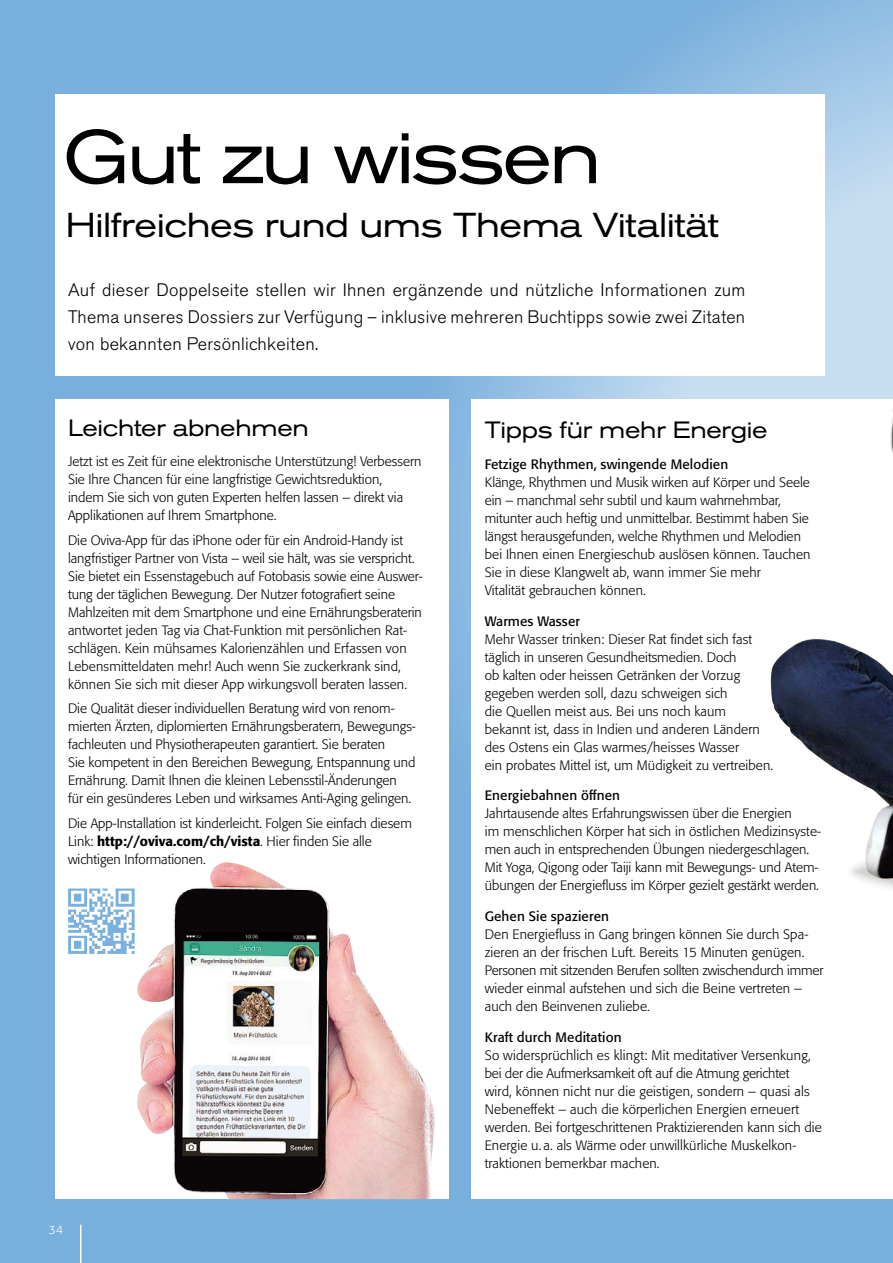
<style>
.page{position:relative;width:893px;height:1263px;background:#78afdd}
.page>*{position:absolute;margin:0;border:0;box-sizing:border-box;transform-origin:0 0}
.t1{font:expanded 74.85px "Akzidenz Grotesk Pro";letter-spacing:-.04em;color:#000;scale:.96 1}
.t2{font:expanded 34.35px "Akzidenz Grotesk Pro";letter-spacing:-.015em;color:#000;scale:.96 1}
.t3{font:expanded 23.4px "Akzidenz Grotesk Pro";letter-spacing:-.015em;color:#000;scale:.96 1}
.t4{font:300 18px/27px "Akzidenz Grotesk Pro";letter-spacing:.015em;color:#000;text-align:justify}
.t5{font:300 13.5px/18px "Formata Pro";color:#000}
.t6{font:13.5px "Formata Pro";letter-spacing:.01em;color:#000}
.t7{font:300 12px "Formata Pro";color:#fff}
.s1{font-weight:500}
</style>
<div class="page">
<hr style="left:80px;top:1225px;width:2px;height:38px;background:#fff">
<svg style="left:407px;top:0;width:486px;height:723px"></svg>
<div style="left:471px;top:400px;width:422px;height:799px;background:#fff"></div>
<div style="left:55px;top:94px;width:770px;height:281px;background:#fff"></div>
<div style="left:55px;top:400px;width:394px;height:799px;background:#fff"></div>
<img style="left:137px;top:862px;width:298px;height:337px">
<svg style="left:861px;top:879px;width:32px;height:9px"></svg>
<img style="left:771px;top:409px;width:122px;height:470px">
<img style="left:68px;top:888px;width:67px;height:66px">
<h1 class="t1" style="left:63px;top:108px;width:562px">Gut zu wissen</h1>
<h2 class="t2" style="left:66px;top:203px;width:682px">Hilfreiches rund ums Thema Vitalität</h2>
<h3 class="t4" style="left:68px;top:276px;width:679px">Auf dieser Doppelseite stellen wir Ihnen ergänzende und nützliche Informationen zum Thema unseres Dossiers zur Verfügung – inklusive mehreren Buchtipps sowie zwei Zitaten von bekannten Persönlichkeiten.</h3>
<h3 class="t3" style="left:68px;top:412px;width:252px">Leichter abnehmen</h3>
<p class="t5" style="left:68px;top:453px;width:355px">Jetzt ist es Zeit für eine elektronische Unterstützung! Verbessern Sie Ihre Chancen für eine langfristige Gewichtsreduktion, indem Sie sich von guten Experten helfen lassen – direkt via Applikationen auf Ihrem Smartphone.</p>
<p class="t5" style="left:68px;top:531px;width:356px">Die Oviva-App für das iPhone oder für ein Android-Handy ist langfristiger Partner von Vista – weil sie hält, was sie verspricht.<br>Sie bietet ein Essenstagebuch auf Fotobasis sowie eine Auswer&shy;tung der täglichen Bewegung. Der Nutzer fotografiert seine Mahlzeiten mit dem Smartphone und eine Ernährungsberaterin antwortet jeden Tag via Chat-Funktion mit persönlichen Rat&shy;schlägen. Kein mühsames Kalorienzählen und Erfassen von Lebensmitteldaten mehr! Auch wenn Sie zuckerkrank sind, können Sie sich mit dieser App wirkungsvoll beraten lassen.</p>
<p class="t5" style="left:68px;top:699px;width:349px">Die Qualität dieser individuellen Beratung wird von renom&shy;mierten Ärzten, diplomierten Ernährungsberatern, Bewegungs&shy;fachleuten und Physiotherapeuten garantiert. Sie beraten<br>Sie kompetent in den Bereichen Bewegung, Entspannung und Ernährung. Damit Ihnen die kleinen Lebensstil-Änderungen<br>für ein gesünderes Leben und wirksames Anti-Aging gelingen.</p>
<p class="t5" style="left:68px;top:814px;width:345px">Die App-Installation ist kinderleicht. Folgen Sie einfach diesem<br>Link: <span class="s1">http://oviva.com/ch/vista</span>. Hier finden Sie alle wichtigen Informationen.</p>
<p class="t7" style="left:49px;top:1222px;width:16px">34</p>
<h3 class="t3" style="left:485px;top:415px;width:296px">Tipps für mehr Energie</h3>
<p class="t6" style="left:485px;top:455px;width:245px">Fetzige Rhythmen, swingende Melodien</p>
<p class="t5" style="left:485px;top:473px;width:327px">Klänge, Rhythmen und Musik wirken auf Körper und Seele ein – manchmal sehr subtil und kaum wahrnehmbar, mitunter auch heftig und unmittelbar. Bestimmt haben Sie längst herausgefunden, welche Rhythmen und Melodien bei Ihnen einen Energieschub auslösen können. Tauchen Sie in diese Klangwelt ab, wann immer Sie mehr<br>Vitalität gebrauchen können.</p>
<p class="t6" style="left:485px;top:612px;width:97px">Warmes Wasser</p>
<p class="t5" style="left:485px;top:630px;width:290px">Mehr Wasser trinken: Dieser Rat findet sich fast täglich in unseren Gesundheitsmedien. Doch<br>ob kalten oder heissen Getränken der Vorzug gegeben werden soll, dazu schweigen sich<br>die Quellen meist aus. Bei uns noch kaum bekannt ist, dass in Indien und anderen Ländern des Ostens ein Glas warmes/heisses Wasser<br>ein probates Mittel ist, um Müdigkeit zu vertreiben.</p>
<p class="t6" style="left:485px;top:787px;width:137px">Energiebahnen öffnen</p>
<p class="t5" style="left:485px;top:805px;width:338px">Jahrtausende altes Erfahrungswissen über die Energien<br>im menschlichen Körper hat sich in östlichen Medizinsyste&shy;men auch in entsprechenden Übungen niedergeschlagen.<br>Mit Yoga, Qigong oder Taiji kann mit Bewegungs- und Atem&shy;übungen der Energiefluss im Körper gezielt gestärkt werden.</p>
<p class="t6" style="left:485px;top:908px;width:126px">Gehen Sie spazieren</p>
<p class="t5" style="left:485px;top:925px;width:340px">Den Energiefluss in Gang bringen können Sie durch Spa&shy;zieren an der frischen Luft. Bereits 15 Minuten genügen.<br>Personen mit sitzenden Berufen sollten zwischendurch immer wieder einmal aufstehen und sich die Beine vertreten – auch den Beinvenen zuliebe.</p>
<p class="t6" style="left:485px;top:1028px;width:138px">Kraft durch Meditation</p>
<p class="t5" style="left:485px;top:1046px;width:339px">So widersprüchlich es klingt: Mit meditativer Versenkung, bei der die Aufmerksamkeit oft auf die Atmung gerichtet<br>wird, können nicht nur die geistigen, sondern – quasi als Nebeneffekt – auch die körperlichen Energien erneuert werden. Bei fortgeschrittenen Praktizierenden kann sich die Energie u. a. als Wärme oder unwillkürliche Muskelkon&shy;traktionen bemerkbar machen.</p>
</div>
